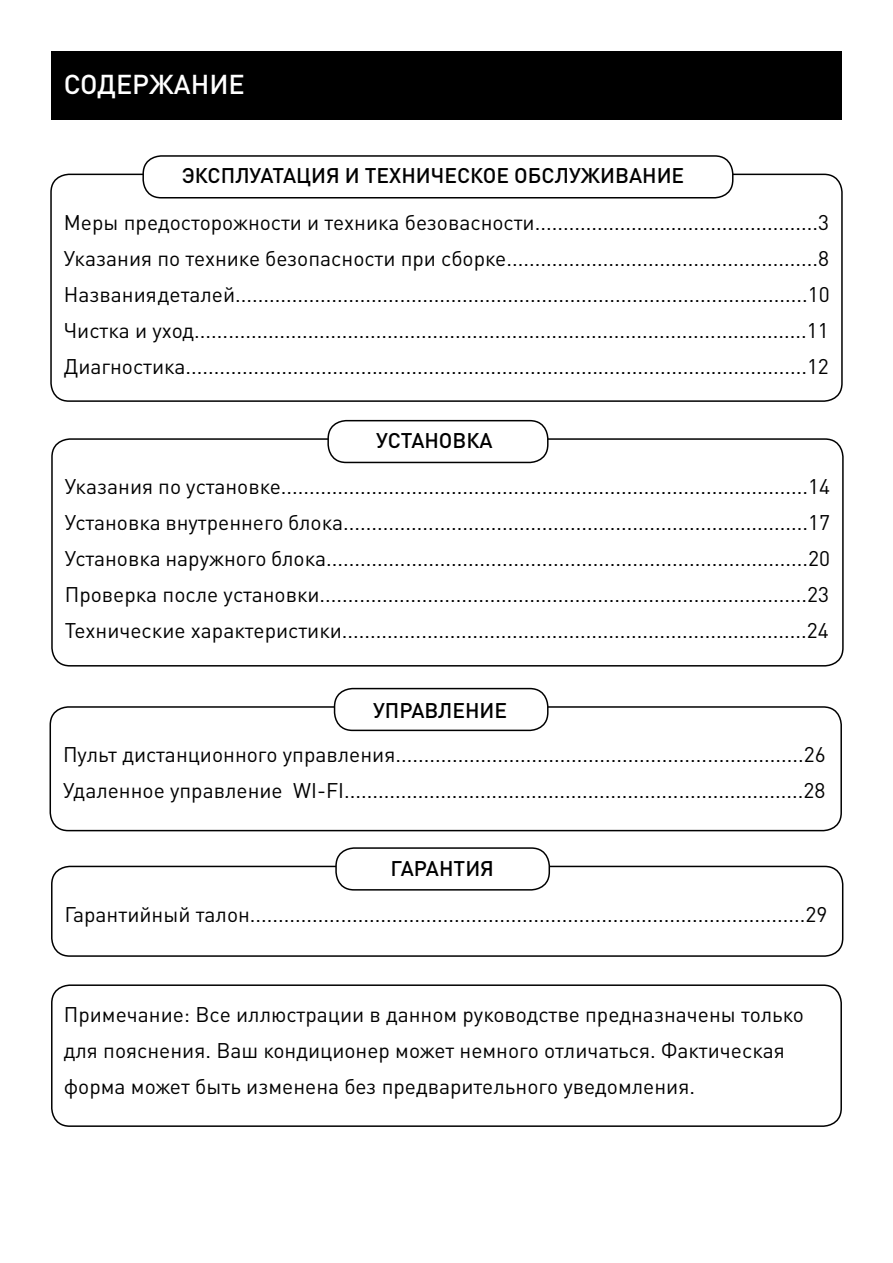
<style>
.page{position:relative;width:893px;height:1263px;background:#fff}
.page>*{position:absolute;margin:0;border:0;box-sizing:border-box;transform-origin:0 0}
.t1{font:500 27px "DIN Pro";color:#fff}
.t2{font:21px/36px "DIN Pro";color:#000}
.t3{font:500 21px "DIN Pro";color:#000}
</style>
<div class="page">
<div style="left:51px;top:51px;width:791px;height:68px;background:#000"></div>
<div style="left:50px;top:174px;width:793px;height:228px;border:2px solid #000;border-radius:18px"></div>
<div style="left:143px;top:156px;width:590px;height:42px;background:#fff;border-radius:18px"></div>
<div style="left:142px;top:155px;width:591px;height:43px;border:2px solid #000;border-radius:18px"></div>
<div style="left:51px;top:438px;width:793px;height:228px;border:2px solid #000;border-radius:18px"></div>
<div style="left:328px;top:421px;width:220px;height:41px;background:#fff;border-radius:18px"></div>
<div style="left:327px;top:420px;width:222px;height:43px;border:2px solid #000;border-radius:18px"></div>
<div style="left:50px;top:706px;width:792px;height:125px;border:2px solid #000;border-radius:18px"></div>
<div style="left:335px;top:689px;width:213px;height:41px;background:#fff;border-radius:18px"></div>
<div style="left:334px;top:688px;width:215px;height:43px;border:2px solid #000;border-radius:18px"></div>
<div style="left:51px;top:984px;width:791px;height:143px;border:2px solid #000;border-radius:18px"></div>
<div style="left:51px;top:866px;width:792px;height:91px;border:2px solid #000;border-radius:18px"></div>
<div style="left:336px;top:848px;width:213px;height:42px;background:#fff;border-radius:18px"></div>
<div style="left:335px;top:847px;width:215px;height:43px;border:2px solid #000;border-radius:18px"></div>
<p class="t1" style="left:64px;top:66px;width:183px">СОДЕРЖАНИЕ</p>
<p class="t3" style="left:182px;top:161px;width:504px">ЭКСПЛУАТАЦИЯ И ТЕХНИЧЕСКОЕ ОБСЛУЖИВАНИЕ</p>
<p class="t2" style="left:64px;top:203px;width:767px">Меры предосторожности и техника безовасности..................................................3</p>
<p class="t2" style="left:64px;top:239px;width:767px">Указания по технике безопасности при сборке.......................................................8</p>
<p class="t2" style="left:64px;top:275px;width:768px">Названия деталей.....................................................................................................10</p>
<p class="t2" style="left:64px;top:311px;width:766px">Чистка и уход............................................................................................................11</p>
<p class="t2" style="left:64px;top:347px;width:767px">Диагностика..............................................................................................................12</p>
<p class="t3" style="left:376px;top:426px;width:118px">УСТАНОВКА</p>
<p class="t2" style="left:65px;top:468px;width:767px">Указания по установке.............................................................................................14</p>
<p class="t2" style="left:65px;top:504px;width:767px">Установка внутреннего блока..................................................................................17</p>
<p class="t2" style="left:65px;top:540px;width:767px">Установка наружного блока.....................................................................................20</p>
<p class="t2" style="left:65px;top:576px;width:766px">Проверка после установки......................................................................................23</p>
<p class="t2" style="left:65px;top:612px;width:766px">Технические характеристики..................................................................................24</p>
<p class="t3" style="left:373px;top:696px;width:136px">УПРАВЛЕНИЕ</p>
<p class="t2" style="left:63px;top:736px;width:764px">Пульт дистанционного управления........................................................................26</p>
<p class="t2" style="left:63px;top:772px;width:764px">Удаленное управление WI-FI.................................................................................28</p>
<p class="t3" style="left:390px;top:854px;width:105px">ГАРАНТИЯ</p>
<p class="t2" style="left:65px;top:895px;width:764px">Гарантийный талон..................................................................................................29</p>
<p class="t2" style="left:64px;top:995px;width:742px">Примечание: Все иллюстрации в данном руководстве предназначены только для пояснения. Ваш кондиционер может немного отличаться. Фактическая форма может быть изменена без предварительного уведомления.</p>
</div>
